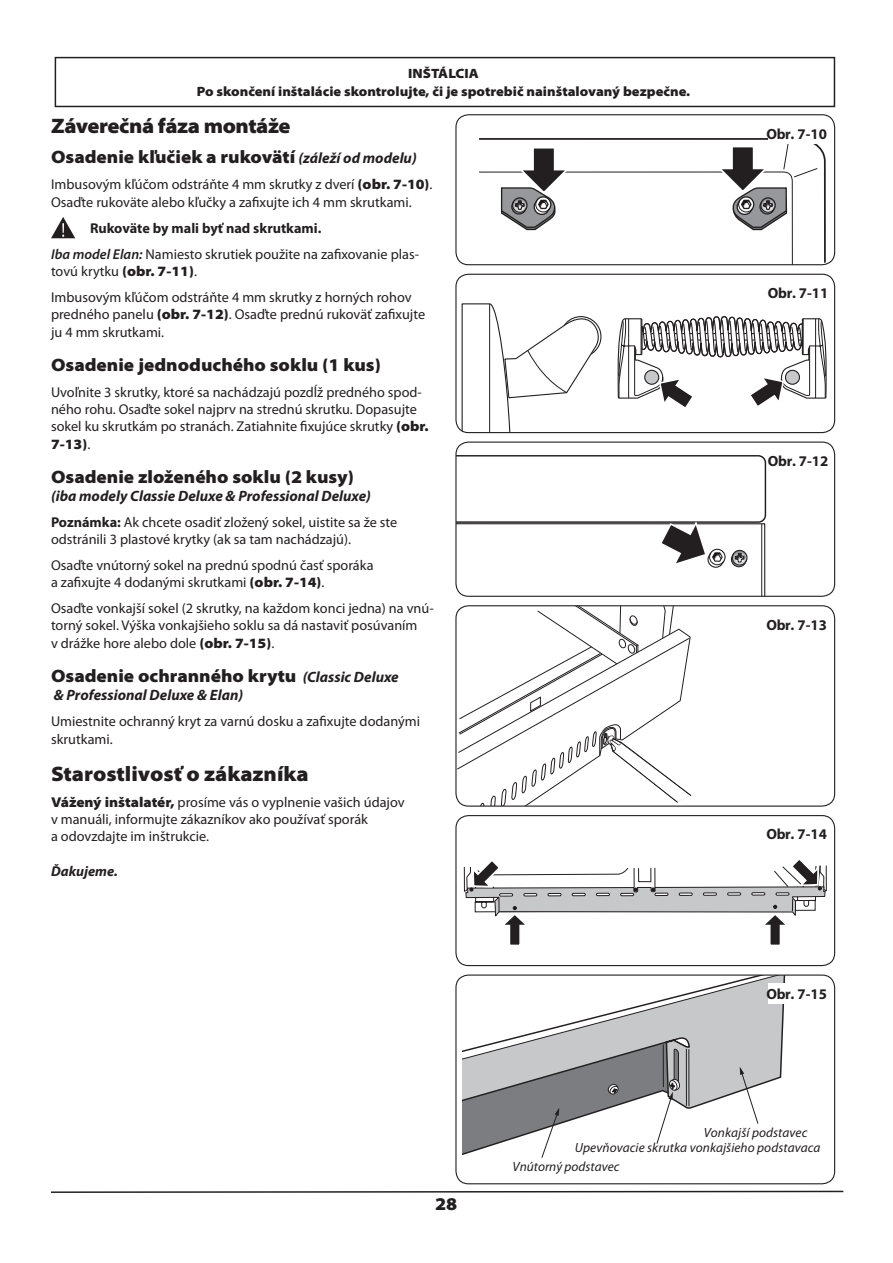
<style>
.page{position:relative;width:893px;height:1263px;background:#fff}
.page>*{position:absolute;margin:0;border:0;box-sizing:border-box;transform-origin:0 0}
.t1{font:900 semi-expanded 21px "Myriad Pro";letter-spacing:-.01em;color:#231f20}
.t2{font:900 semi-expanded 18px "Myriad Pro";color:#231f20}
.t3{font:italic 700 15px "Myriad Pro";color:#231f20}
.t4{font:700 14.85px "Myriad Pro";letter-spacing:-.02em;color:#231f20}
.t5{font:14.25px/17.1px "Myriad Pro";color:#231f20}
.t6{font:700 14.25px "Myriad Pro";color:#231f20}
.t7{font:italic 700 14.25px "Myriad Pro";color:#231f20}
.t8{font:900 semi-expanded 13.5px "Myriad Pro";color:#231f20}
.t9{font:italic 13.35px "Myriad Pro";letter-spacing:.005em;color:#231f20}
.s1{font-weight:700;font-style:italic;font-stretch:normal;font-size:15px}
.s2{font-weight:900;font-stretch:semi-expanded}
.s3{font-weight:600;font-style:italic}
.s4{font-weight:700}
</style>
<div class="page">
<svg style="left:51px;top:1190px;width:793px;height:3px"></svg>
<div style="left:55px;top:57px;width:780px;height:50px;border:1px solid #231f20"></div>
<svg style="left:457px;top:607px;width:235px;height:198px"></svg>
<div style="left:455px;top:605px;width:380px;height:202px;border:1px solid #231f20;border-radius:13px"></div>
<svg style="left:463px;top:860px;width:364px;height:85px"></svg>
<div style="left:455px;top:815px;width:380px;height:151px;border:1px solid #231f20;border-radius:13px"></div>
<svg style="left:457px;top:976px;width:329px;height:182px"></svg>
<div style="left:455px;top:974px;width:380px;height:210px;border:1px solid #231f20;border-radius:13px"></div>
<svg style="left:479px;top:138px;width:348px;height:127px"></svg>
<div style="left:455px;top:114px;width:380px;height:151px;border:1px solid #231f20;border-radius:13px"></div>
<div style="left:560px;top:316px;width:41px;height:41px;border:1px solid #231f20;border-radius:50%"></div>
<svg style="left:461px;top:303px;width:139px;height:130px"></svg>
<svg style="left:617px;top:316px;width:210px;height:91px"></svg>
<div style="left:455px;top:274px;width:380px;height:159px;border:1px solid #231f20;border-radius:13px"></div>
<svg style="left:457px;top:455px;width:310px;height:141px"></svg>
<div style="left:455px;top:441px;width:380px;height:156px;border:1px solid #231f20;border-radius:13px"></div>
<div style="left:768px;top:123px;width:59px;height:21px;background:#fff"></div>
<div style="left:768px;top:983px;width:59px;height:21px;background:#fff"></div>
<svg style="left:51px;top:217px;width:24px;height:21px"></svg>
<p class="t8" style="left:408px;top:66px;width:72px">INŠTÁLCIA</p>
<p class="t8" style="left:197px;top:84px;width:495px">Po skončení inštalácie skontrolujte, či je spotrebič nainštalovaný bezpečne.</p>
<p class="t1" style="left:51px;top:114px;width:241px">Záverečná fáza montáže</p>
<p class="t2" style="left:51px;top:147px;width:367px">Osadenie kľučiek a rukovätí <span class="s1">(záleží od modelu)</span></p>
<p class="t5" style="left:51px;top:176px;width:383px">Imbusovým kľúčom odstráňte 4 mm skrutky z dverí <span class="s2">(obr. 7-10)</span>.<br>Osaďte rukoväte alebo kľučky a zafixujte ich 4 mm skrutkami.</p>
<p class="t6" style="left:90px;top:218px;width:233px">Rukoväte by mali byť nad skrutkami.</p>
<p class="t5" style="left:51px;top:245px;width:370px"><span class="s3">Iba model Elan:</span> Namiesto skrutiek použite na zafixovanie plas&shy;tovú krytku <span class="s2">(obr. 7-11)</span>.</p>
<p class="t5" style="left:51px;top:288px;width:376px;line-height:17.5px">Imbusovým kľúčom odstráňte 4 mm skrutky z horných rohov predného panelu <span class="s2">(obr. 7-12)</span>. Osaďte prednú rukoväť zafixujte ju 4 mm skrutkami.</p>
<p class="t2" style="left:51px;top:354px;width:332px">Osadenie jednoduchého soklu (1 kus)</p>
<p class="t5" style="left:51px;top:383px;width:379px">Uvoľnite 3 skrutky, ktoré sa nachádzajú pozdĺž predného spod&shy;ného rohu. Osaďte sokel najprv na strednú skrutku. Dopasujte sokel ku skrutkám po stranách. Zatiahnite fixujúce skrutky <span class="s2">(obr.<br>7-13)</span>.</p>
<p class="t2" style="left:51px;top:466px;width:305px">Osadenie zloženého soklu (2 kusy)</p>
<p class="t3" style="left:51px;top:486px;width:321px">(iba modely Classie Deluxe &amp; Professional Deluxe)</p>
<p class="t5" style="left:51px;top:513px;width:348px"><span class="s4">Poznámka:</span> Ak chcete osadiť zložený sokel, uistite sa že ste odstránili 3 plastové krytky (ak sa tam nachádzajú).</p>
<p class="t5" style="left:51px;top:556px;width:324px">Osaďte vnútorný sokel na prednú spodnú časť sporáka</p>
<p class="t5" style="left:51px;top:573px;width:275px">a zafixujte 4 dodanými skrutkami <span class="s2">(obr. 7-14)</span>.</p>
<p class="t5" style="left:51px;top:599px;width:384px">Osaďte vonkajší sokel (2 skrutky, na každom konci jedna) na vnú&shy;torný sokel. Výška vonkajšieho soklu sa dá nastaviť posúvaním</p>
<p class="t5" style="left:51px;top:635px;width:225px">v drážke hore alebo dole <span class="s2">(obr. 7-15)</span>.</p>
<p class="t2" style="left:51px;top:665px;width:349px">Osadenie ochranného krytu <span class="s1">(Classic Deluxe</span></p>
<p class="t3" style="left:54px;top:685px;width:191px">&amp; Professional Deluxe &amp; Elan)</p>
<p class="t5" style="left:51px;top:712px;width:371px;line-height:18px">Umiestnite ochranný kryt za varnú dosku a zafixujte dodanými skrutkami.</p>
<p class="t1" style="left:51px;top:762px;width:259px">Starostlivosť o zákazníka</p>
<p class="t5" style="left:51px;top:794px;width:355px"><span class="s2">Vážený inštalatér,</span> prosíme vás o vyplnenie vašich údajov</p>
<p class="t5" style="left:51px;top:811px;width:318px">v manuáli, informujte zákazníkov ako používať sporák</p>
<p class="t5" style="left:51px;top:828px;width:160px">a odovzdajte im inštrukcie.</p>
<p class="t7" style="left:51px;top:861px;width:68px">Ďakujeme.</p>
<p class="t4" style="left:766px;top:124px;width:62px">Obr. 7-10</p>
<p class="t4" style="left:768px;top:283px;width:62px">Obr. 7-11</p>
<p class="t4" style="left:768px;top:451px;width:62px">Obr. 7-12</p>
<p class="t4" style="left:766px;top:615px;width:62px">Obr. 7-13</p>
<p class="t4" style="left:766px;top:825px;width:62px">Obr. 7-14</p>
<p class="t4" style="left:766px;top:984px;width:62px">Obr. 7-15</p>
<p class="t9" style="left:704px;top:1124px;width:105px">Vonkajší podstavec</p>
<p class="t9" style="left:575px;top:1139px;width:247px">Upevňovacie skrutka vonkajšieho podstavaca</p>
<p class="t2" style="left:435px;top:1194px;width:24px">28</p>
<p class="t9" style="left:513px;top:1158px;width:108px">Vnútorný podstavec</p>
</div>
